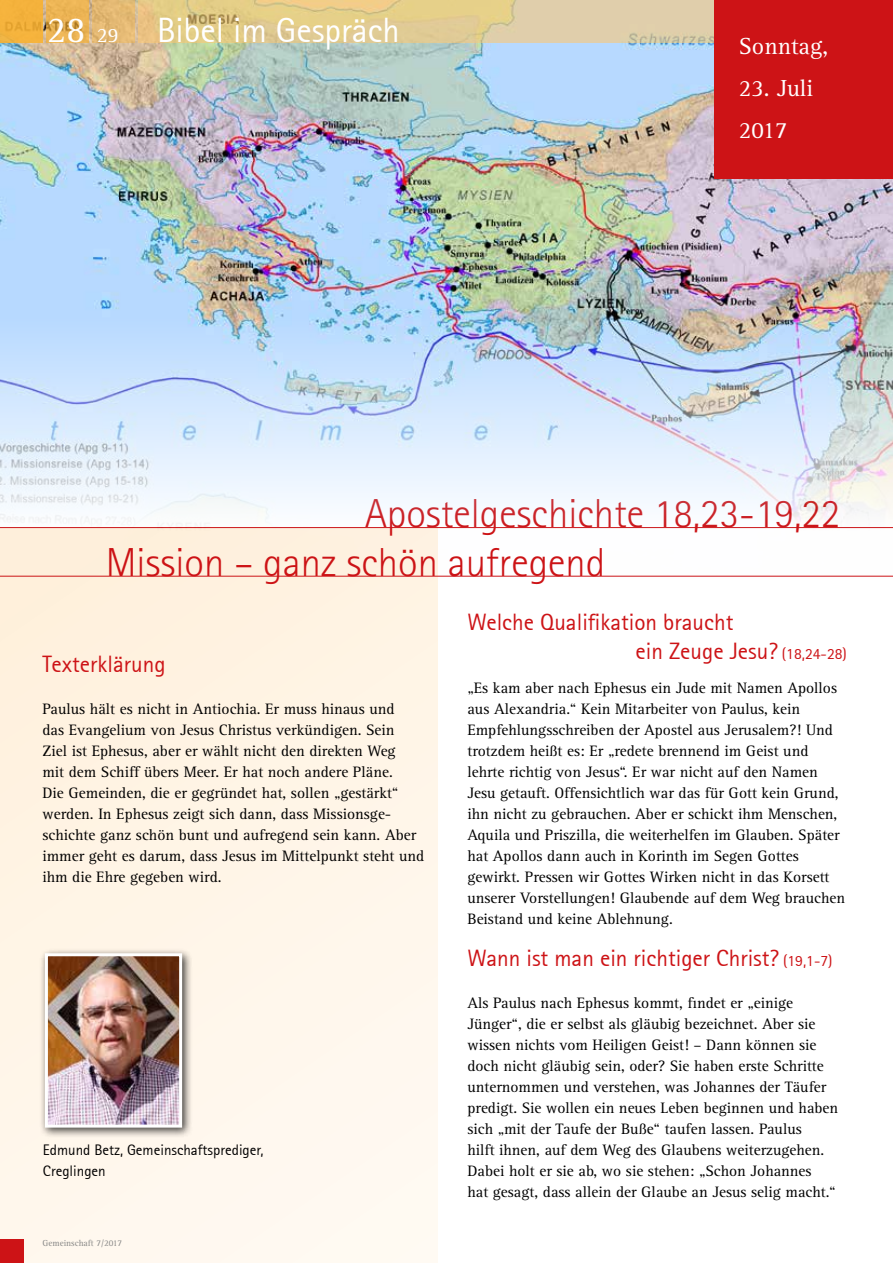
<style>
.page{position:relative;width:893px;height:1263px;background:#fff}
.page>*{position:absolute;margin:0;border:0;box-sizing:border-box;transform-origin:0 0}
.t1{font:300 40.5px/48.6px "Rotis Sans Serif Std";color:#cd1316}
.t2{font:37.5px "Rotis Serif Std";color:#fff}
.t3{font:34.5px "Agfa Rotis Sans Serif";color:#fff}
.t4{font:24px/42px "Rotis Serif Std";color:#fff}
.t5{font:23.25px/28.5px "Agfa Rotis Sans Serif";color:#cd1316}
.t6{font:15.6px/21px "Rotis Serif Std";color:#000}
.t7{font:15px/21px "Agfa Rotis Sans Serif";color:#000}
.t8{font:9px "Rotis Serif Std";color:#878786}
.s1{font-size:21px}
.s2{font-size:15.6px}
</style>
<div class="page">
<div style="left:0;top:527px;width:437px;height:736px;background:#fff5e7"></div>
<div style="left:0;top:1239px;width:24px;height:24px;background:#cd1316"></div>
<div style="left:40px;top:948px;width:153px;height:191px;background:#000;opacity:.75"></div>
<img style="left:49px;top:957px;width:129px;height:166px">
<div style="left:45px;top:953px;width:137px;height:174px;border:3px solid #fff"></div>
<img style="left:0;top:0;width:893px;height:578px">
<svg style="left:46px;top:0;width:43px;height:43px;fill:#ebb454"></svg>
<div style="left:92px;top:0;width:43px;height:43px;background:#e4b973"></div>
<svg style="left:0;top:0;width:43px;height:43px;fill:#f4b23c"></svg>
<svg style="left:139px;top:0;width:575px;height:43px"></svg>
<div style="left:714px;top:0;width:179px;height:179px;background:#cd1316"></div>
<h2 class="t2" style="left:47px;top:9px;width:73px">28 <span class="s1">29</span></h2>
<h3 class="t3" style="left:157px;top:10px;width:244px">Bibel im Gespräch</h3>
<h3 class="t4" style="left:739px;top:26px;width:91px">Sonntag,</h3>
<h3 class="t4" style="left:739px;top:68px;width:76px">23. Juli<br>2017</h3>
<h1 class="t1" style="left:106px;top:490px;width:736px;text-indent:259px">Apostelgeschichte 18,23-19,22<br>Mission – ganz schön aufregend</h1>
<h3 class="t5" style="left:43px;top:650px;width:125px">Texterklärung</h3>
<p class="t6" style="left:43px;top:699px;width:383px">Paulus hält es nicht in Antiochia. Er muss hinaus und<br>das Evangelium von Jesus Christus verkündigen. Sein<br>Ziel ist Ephesus, aber er wählt nicht den direkten Weg<br>mit dem Schiff übers Meer. Er hat noch andere Pläne.<br>Die Gemeinden, die er gegründet hat, sollen „gestärkt“ werden. In Ephesus zeigt sich dann, dass Missionsge&shy;schichte ganz schön bunt und aufregend sein kann. Aber immer geht es darum, dass Jesus im Mittelpunkt steht und ihm die Ehre gegeben wird.</p>
<p class="t7" style="left:43px;top:1139px;width:222px">Edmund Betz, Gemeinschaftsprediger,<br>Creglingen</p>
<p class="t8" style="left:43px;top:1238px;width:81px">Gemeinschaft 7/2017</p>
<h3 class="t5" style="left:635px;top:608px;width:213px;text-indent:-168px">Welche Qualifikation braucht<br>ein Zeuge Jesu? <span class="s2">(18,24-28)</span></h3>
<p class="t6" style="left:467px;top:678px;width:379px">„Es kam aber nach Ephesus ein Jude mit Namen Apollos aus Alexandria.“ Kein Mitarbeiter von Paulus, kein Empfehlungsschreiben der Apostel aus Jerusalem?! Und trotzdem heißt es: Er „redete brennend im Geist und lehrte richtig von Jesus“. Er war nicht auf den Namen Jesu getauft. Offensichtlich war das für Gott kein Grund, ihn nicht zu gebrauchen. Aber er schickt ihm Menschen, Aquila und Priszilla, die weiterhelfen im Glauben. Später hat Apollos dann auch in Korinth im Segen Gottes gewirkt. Pressen wir Gottes Wirken nicht in das Korsett unserer Vorstellungen! Glaubende auf dem Weg brauchen Beistand und keine Ablehnung.</p>
<h3 class="t5" style="left:467px;top:944px;width:367px">Wann ist man ein richtiger Christ? <span class="s2">(19,1-7)</span></h3>
<p class="t6" style="left:467px;top:993px;width:372px">Als Paulus nach Ephesus kommt, findet er „einige Jünger“, die er selbst als gläubig bezeichnet. Aber sie wissen nichts vom Heiligen Geist! – Dann können sie doch nicht gläubig sein, oder? Sie haben erste Schritte unternommen und verstehen, was Johannes der Täufer predigt. Sie wollen ein neues Leben beginnen und haben sich „mit der Taufe der Buße“ taufen lassen. Paulus<br>hilft ihnen, auf dem Weg des Glaubens weiterzugehen.<br>Dabei holt er sie ab, wo sie stehen: „Schon Johannes<br>hat gesagt, dass allein der Glaube an Jesus selig macht.“</p>
</div>
